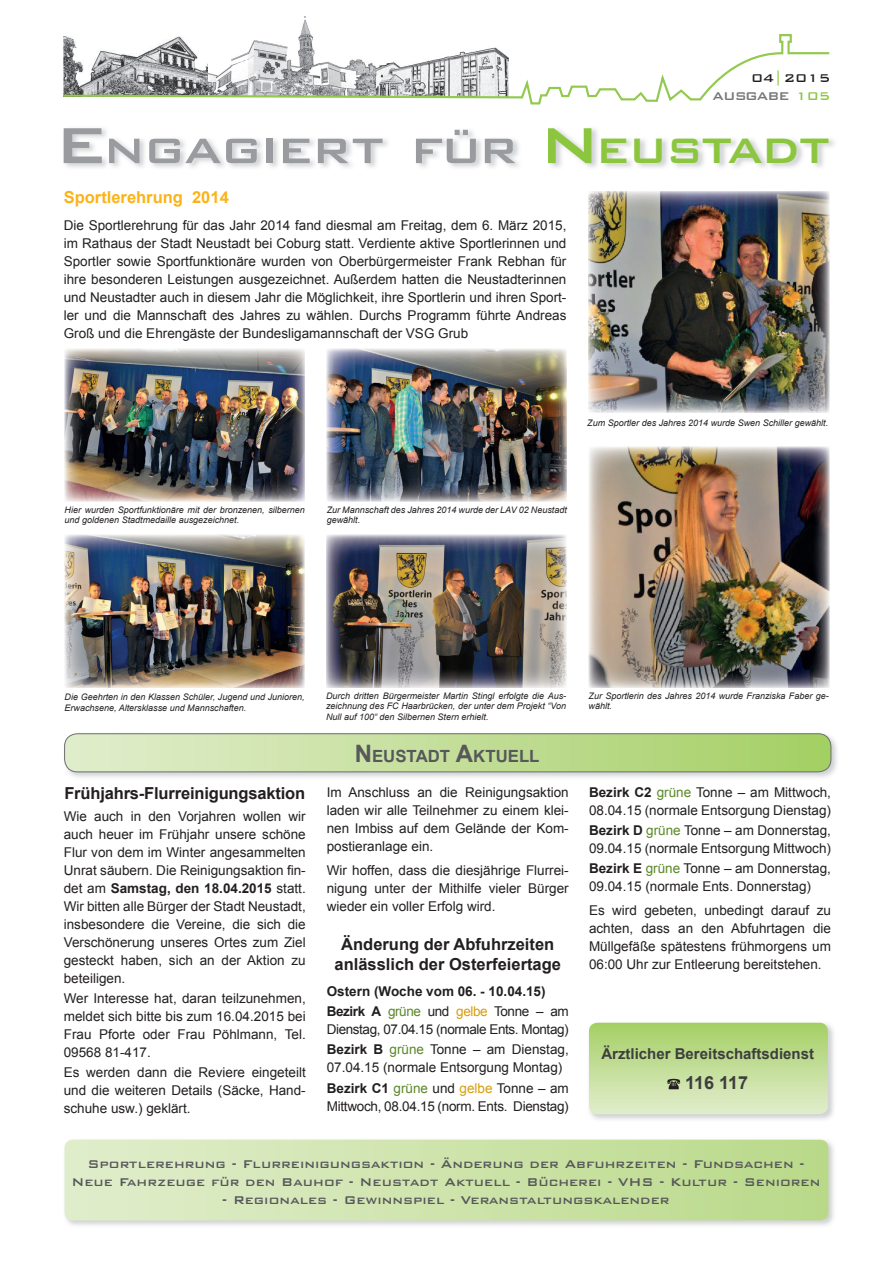
<style>
.page{position:relative;width:893px;height:1263px;background:#fff}
.page>*{position:absolute;margin:0;border:0;box-sizing:border-box;transform-origin:0 0}
.t1{font:500 47.25px "Bank Gothic BT";letter-spacing:-.055em;color:#999b9e;scale:1.06 1}
.t2{font:700 18px "Arial";letter-spacing:-.03em;color:#3e3e3f}
.t3{font:700 16.8px "Arial";color:#57585a}
.t4{font:700 16.5px/19.8px "Arial";color:#231f20;text-align:center}
.t5{font:700 16.5px "Arial";color:#fbb316}
.t6{font:500 15px/18px "Bank Gothic BT";color:#57585a;text-align:center}
.t7{font:700 15px "Arial";color:#3e3e3f}
.t8{font:500 15px/18px "Bank Gothic BT";letter-spacing:-.03em;color:#76787b;text-align:right}
.t9{font:13.5px/18px "Arial";color:#231f20;text-align:justify}
.t10{font:13.5px/20.1px "Arial";letter-spacing:-.03em;color:#231f20}
.t11{font:700 13.5px/20.1px "Arial";color:#231f20}
.t12{font:13.5px "Arial";letter-spacing:-.02em;color:#231f20}
.t13{font:italic 9px/10.8px "Arial";color:#231f20}
.s1{color:#231f20}
.s2{color:#8bc63e}
.s3{font-size:67.5px}
.s4{font-size:67.5px;color:#8bc63e}
.s5{font-weight:700}
.s6{font-size:24px}
.s7{font-weight:400;color:#5b8828}
.s8{font-weight:400}
.s9{font-weight:400;color:#d89e0e}
.s10{color:#5b8828}
.s11{color:#d89e0e}
.s12{color:#5a8727}
</style>
<div class="page">
<img style="left:65px;top:128px;width:769px;height:40px">
<img style="left:301px;top:16px;width:9px;height:17px">
<img style="left:64px;top:1139px;width:770px;height:87px">
<svg style="left:65px;top:1140px;width:763px;height:80px;background:#cde3ab"></svg>
<svg style="left:63px;top:33px;width:767px;height:72px"></svg>
<img style="left:64px;top:733px;width:773px;height:45px">
<svg style="left:65px;top:734px;width:766px;height:38px;background:#c3de99"></svg>
<div style="left:65px;top:734px;width:766px;height:38px;border:1px solid #6c6d70;border-radius:13px"></div>
<img style="left:591px;top:1022px;width:243px;height:98px">
<svg style="left:589px;top:1023px;width:239px;height:91px;background:#c2dd98"></svg>
<img style="left:588px;top:191px;width:241px;height:221px">
<img style="left:65px;top:535px;width:240px;height:153px">
<img style="left:589px;top:447px;width:240px;height:241px">
<img style="left:327px;top:349px;width:240px;height:153px">
<img style="left:65px;top:349px;width:240px;height:153px">
<img style="left:326px;top:535px;width:240px;height:153px">
<p class="t8" style="left:712px;top:68px;width:119px"><span class="s1">04</span><span class="s2">|</span><span class="s1">2015<br></span>AUSGABE <span class="s2">105</span></p>
<h1 class="t1" style="left:54px;top:125px;width:733px"><span class="s3">E</span>NGAGIERT FÜR <span class="s4">N</span><span class="s2">EUSTADT</span></h1>
<p class="t5" style="left:64px;top:187px;width:167px">Sportlerehrung 2014</p>
<p class="t9" style="left:64px;top:216px;width:504px">Die Sportlerehrung für das Jahr 2014 fand diesmal am Freitag, dem 6. März 2015, im Rathaus der Stadt Neustadt bei Coburg statt. Verdiente aktive Sportlerinnen und Sportler sowie Sportfunktionäre wurden von Oberbürgermeister Frank Rebhan für ihre besonderen Leistungen ausgezeichnet. Außerdem hatten die Neustadterinnen und Neustadter auch in diesem Jahr die Möglichkeit, ihre Sportlerin und ihren Sport&shy;ler und die Mannschaft des Jahres zu wählen. Durchs Programm führte Andreas Groß und die Ehrengäste der Bundesligamannschaft der VSG Grub</p>
<p class="t13" style="left:587px;top:418px;width:243px">Zum Sportler des Jahres 2014 wurde Swen Schiller gewählt.</p>
<p class="t13" style="left:65px;top:504px;width:242px">Hier wurden Sportfunktionäre mit der bronzenen, silbernen und goldenen Stadtmedaille ausgezeichnet.</p>
<p class="t13" style="left:327px;top:504px;width:242px">Zur Mannschaft des Jahres 2014 wurde der LAV 02 Neustadt gewählt.</p>
<p class="t13" style="left:65px;top:691px;width:242px">Die Geehrten in den Klassen Schüler, Jugend und Junioren,<br>Erwachsene, Altersklasse und Mannschaften.</p>
<p class="t4" style="left:64px;top:783px;width:242px">Frühjahrs-Flurreinigungsaktion</p>
<p class="t9" style="left:64px;top:807px;width:244px">Wie auch in den Vorjahren wollen wir auch heuer im Frühjahr unsere schöne Flur von dem im Winter angesammelten Unrat säubern. Die Reinigungsaktion fin&shy;det am <span class="s5">Samstag, den 18.04.2015</span> statt.<br>Wir bitten alle Bürger der Stadt Neustadt, insbesondere die Vereine, die sich die Verschönerung unseres Ortes zum Ziel gesteckt haben, sich an der Aktion zu beteiligen.</p>
<p class="t9" style="left:64px;top:989px;width:244px">Wer Interesse hat, daran teilzunehmen, meldet sich bitte bis zum 16.04.2015 bei Frau Pforte oder Frau Pöhlmann, Tel.<br>09568 81-417.</p>
<p class="t9" style="left:64px;top:1063px;width:243px">Es werden dann die Reviere eingeteilt und die weiteren Details (Säcke, Hand&shy;schuhe usw.) geklärt.</p>
<p class="t13" style="left:326px;top:690px;width:242px;text-align:justify">Durch dritten Bürgermeister Martin Stingl erfolgte die Aus&shy;zeichnung des FC Haarbrücken, der unter dem Projekt “Von Null auf 100“ den Silbernen Stern erhielt.</p>
<p class="t3" style="left:355px;top:744px;width:186px"><span class="s6">N</span>EUSTADT <span class="s6">A</span>KTUELL</p>
<p class="t9" style="left:327px;top:783px;width:244px">Im Anschluss an die Reinigungsaktion laden wir alle Teilnehmer zu einem klei&shy;nen Imbiss auf dem Gelände der Kom&shy;postieranlage ein.</p>
<p class="t9" style="left:327px;top:861px;width:243px">Wir hoffen, dass die diesjährige Flurrei&shy;nigung unter der Mithilfe vieler Bürger wieder ein voller Erfolg wird.</p>
<p class="t4" style="left:334px;top:935px;width:228px">Änderung der Abfuhrzeiten anlässlich der Osterfeiertage</p>
<p class="t11" style="left:327px;top:982px;width:243px">Ostern (Woche vom 06. - 10.04.15)<br>Bezirk A <span class="s7">grüne</span> <span class="s8">und</span> <span class="s9">gelbe</span> <span class="s8">Tonne – am</span></p>
<p class="t10" style="left:327px;top:1020px;width:244px">Dienstag, 07.04.15 (normale Ents. Montag)<br><span class="s5">Bezirk B</span> <span class="s10">grüne</span> Tonne – am Dienstag,</p>
<p class="t9" style="left:327px;top:1058px;width:244px;line-height:20.1px">07.04.15 (normale Entsorgung Montag)<br><span class="s5">Bezirk C1</span> <span class="s10">grüne</span> und <span class="s11">gelbe</span> Tonne – am</p>
<p class="t12" style="left:327px;top:1097px;width:244px">Mittwoch, 08.04.15 (norm. Ents. Dienstag)</p>
<p class="t13" style="left:589px;top:690px;width:242px">Zur Sportlerin des Jahres 2014 wurde Franziska Faber ge&shy;wählt.</p>
<p class="t9" style="left:589px;top:783px;width:244px"><span class="s5">Bezirk C2</span> <span class="s10">grüne</span> Tonne – am Mittwoch,<br>08.04.15 (normale Entsorgung Dienstag)</p>
<p class="t9" style="left:589px;top:821px;width:244px"><span class="s5">Bezirk D</span> <span class="s10">grüne</span> Tonne – am Donnerstag,<br>09.04.15 (normale Entsorgung Mittwoch)</p>
<p class="t9" style="left:589px;top:859px;width:243px"><span class="s5">Bezirk E</span> <span class="s12">grüne</span> Tonne – am Donnerstag,<br>09.04.15 (normale Ents. Donnerstag)</p>
<p class="t9" style="left:589px;top:901px;width:244px">Es wird gebeten, unbedingt darauf zu achten, dass an den Abfuhrtagen die Müllgefäße spätestens frühmorgens um 06:00 Uhr zur Entleerung bereitstehen.</p>
<p class="t7" style="left:601px;top:1044px;width:214px">Ärztlicher Bereitschaftsdienst</p>
<h2 class="t2" style="left:685px;top:1071px;width:65px">116 117</h2>
<p class="t6" style="left:71px;top:1154px;width:750px">Sportlerehrung - Flurreinigungsaktion - Änderung der Abfuhrzeiten - Fundsachen -<br>Neue Fahrzeuge für den Bauhof - Neustadt Aktuell - Bücherei - VHS - Kultur - Senioren</p>
<p class="t6" style="left:222px;top:1190px;width:449px">- Regionales - Gewinnspiel - Veranstaltungskalender</p>
</div>
